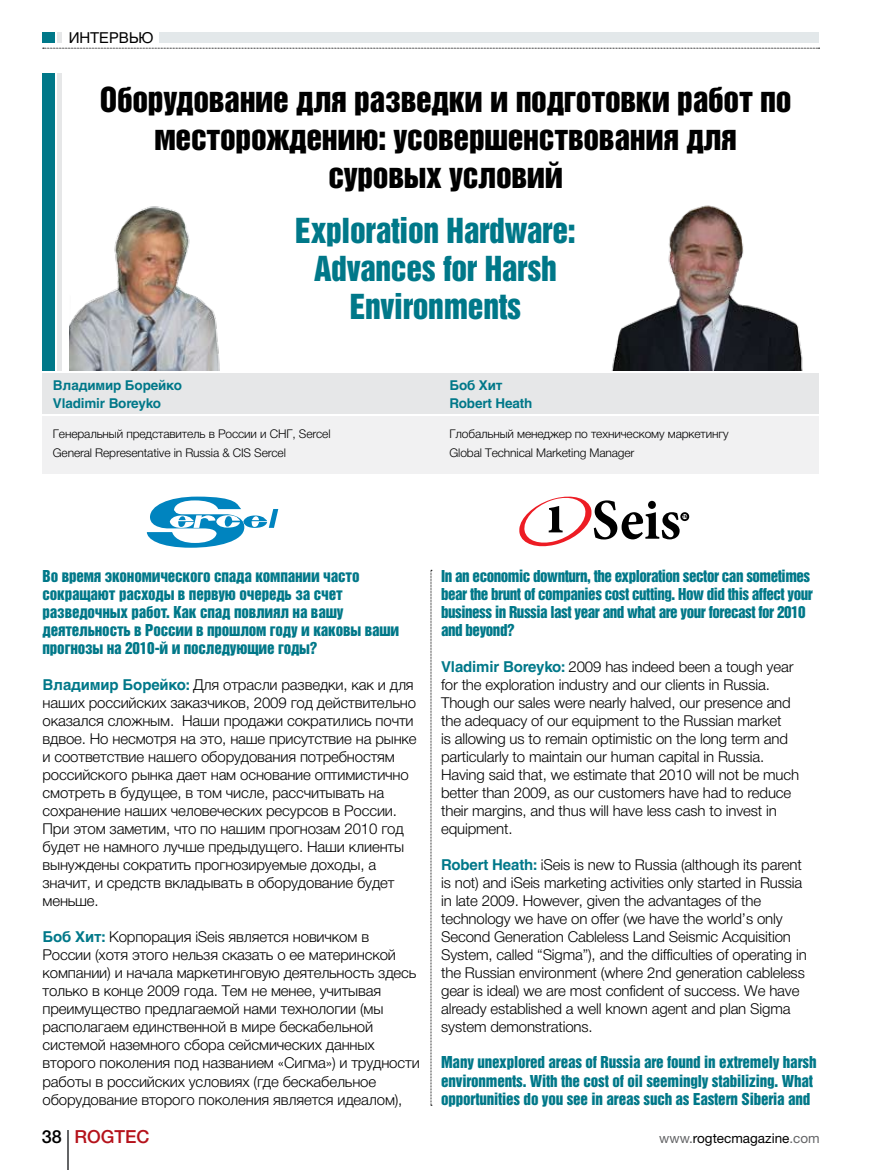
<style>
.page{position:relative;width:872px;height:1170px;background:#fff}
.page>*{position:absolute;margin:0;border:0;box-sizing:border-box;transform-origin:0 0}
.t1{font:31.5px/37.8px "Helvetica Inserat LTCYR";letter-spacing:-.01em;color:#000;text-align:center}
.t2{font:31.5px/37.8px "Helvetica Inserat LTCYR";letter-spacing:-.01em;color:#007889;text-align:center}
.t3{font:500 18px "Helvetica Neue";color:#b5121b}
.t4{font:500 18px "Helvetica Neue";color:#000}
.t5{font:300 15px/18px "Helvetica Neue LTCYR";letter-spacing:-.01em;color:#000}
.t6{font:15px/18px "Helvetica Inserat LTCYR";letter-spacing:-.01em;color:#007889}
.t7{font:15px/18px "Helvetica Inserat LTCYR";letter-spacing:-.03em;color:#007889}
.t8{font:15px "Helvetica Cyr Upright";letter-spacing:-.01em;color:#000}
.t9{font:700 13.5px/18px "Helvetica Cyr";letter-spacing:-.01em;color:#007889}
.t10{font:13.5px "Helvetica Neue";color:#000}
.t11{font:300 12px/19.5px "Helvetica Neue LTCYR";letter-spacing:-.01em;color:#000}
.s1{font-family:"Helvetica Cyr";font-weight:700;color:#007889}
.s2{color:#636466}
</style>
<div class="page">
<img style="left:69px;top:206px;width:151px;height:164px">
<img style="left:612px;top:205px;width:191px;height:165px">
<svg style="left:147px;top:496px;width:131px;height:51px"></svg>
<hr style="left:58px;top:73px;width:4px;height:297px;background:#e6e7e8">
<div style="left:43px;top:73px;width:12px;height:297px;background:#007889"></div>
<div style="left:43px;top:416px;width:776px;height:57px;background:#f1f1f2"></div>
<div style="left:43px;top:373px;width:776px;height:41px;background:#e6e7e8"></div>
<hr style="left:67px;top:1130px;width:2px;height:39px;background:#636466">
<svg style="left:431px;top:570px;width:1px;height:535px"></svg>
<div style="left:160px;top:32px;width:658px;height:11px;background:#e3e8ea"></div>
<svg style="left:43px;top:48px;width:776px;height:1px"></svg>
<hr style="left:58px;top:32px;width:4px;height:11px;background:#e6e7e8">
<div style="left:43px;top:32px;width:12px;height:11px;background:#007889"></div>
<div style="left:680px;top:512px;width:9px;height:9px;border:2px solid #000;border-radius:50%"></div>
<svg style="left:519px;top:496px;width:168px;height:51px"></svg>
<p class="t8" style="left:69px;top:29px;width:86px">ИНТЕРВЬЮ</p>
<h1 class="t1" style="left:100px;top:81px;width:693px">Оборудование для разведки и подготовки работ по месторождению: усовершенствования для суровых условий</h1>
<h1 class="t2" style="left:295px;top:212px;width:282px">Exploration Hardware:<br>Advances for Harsh<br>Environments</h1>
<p class="t9" style="left:53px;top:376px;width:131px">Владимир Борейко<br>Vladimir Boreyko</p>
<p class="t11" style="left:53px;top:424px;width:279px">Генеральный представитель в России и СНГ, Sercel<br>General Representative in Russia &amp; CIS Sercel</p>
<p class="t9" style="left:449px;top:376px;width:84px">Боб Хит<br>Robert Heath</p>
<p class="t11" style="left:449px;top:424px;width:281px">Глобальный менеджер по техническому маркетингу<br>Global Technical Marketing Manager</p>
<p class="t6" style="left:43px;top:567px;width:358px">Во время экономического спада компании часто сокращают расходы в первую очередь за счет разведочных работ. Как спад повлиял на вашу деятельность в России в прошлом году и каковы ваши прогнозы на 2010-й и последующие годы?</p>
<p class="t5" style="left:43px;top:676px;width:376px"><span class="s1">Владимир Борейко:</span> Для отрасли разведки, как и для наших российских заказчиков, 2009 год действительно оказался сложным. Наши продажи сократились почти вдвое. Но несмотря на это, наше присутствие на рынке и соответствие нашего оборудования потребностям российского рынка дает нам основание оптимистично смотреть в будущее, в том числе, рассчитывать на сохранение наших человеческих ресурсов в России.<br>При этом заметим, что по нашим прогнозам 2010 год будет не намного лучше предыдущего. Наши клиенты вынуждены сократить прогнозируемые доходы, а значит, и средств вкладывать в оборудование будет меньше.</p>
<p class="t5" style="left:43px;top:928px;width:379px"><span class="s1">Боб Хит:</span> Корпорация iSeis является новичком в России (хотя этого нельзя сказать о ее материнской компании) и начала маркетинговую деятельность здесь только в конце 2009 года. Тем не менее, учитывая преимущество предлагаемой нами технологии (мы располагаем единственной в мире бескабельной системой наземного сбора сейсмических данных второго поколения под названием «Сигма») и трудности работы в российских условиях (где бескабельное оборудование второго поколения является идеалом),</p>
<p class="t3" style="left:74px;top:1125px;width:77px">ROGTEC</p>
<p class="t4" style="left:42px;top:1126px;width:22px">38</p>
<p class="t7" style="left:441px;top:567px;width:373px">In an economic downturn, the exploration sector can sometimes bear the brunt of companies cost cutting. How did this affect your business in Russia last year and what are your forecast for 2010 and beyond?</p>
<p class="t5" style="left:441px;top:658px;width:359px"><span class="s1">Vladimir Boreyko:</span> 2009 has indeed been a tough year for the exploration industry and our clients in Russia.<br>Though our sales were nearly halved, our presence and the adequacy of our equipment to the Russian market<br>is allowing us to remain optimistic on the long term and particularly to maintain our human capital in Russia.<br>Having said that, we estimate that 2010 will not be much better than 2009, as our customers have had to reduce their margins, and thus will have less cash to invest in equipment.</p>
<p class="t5" style="left:441px;top:856px;width:367px"><span class="s1">Robert Heath:</span> iSeis is new to Russia (although its parent is not) and iSeis marketing activities only started in Russia in late 2009. However, given the advantages of the technology we have on offer (we have the world’s only Second Generation Cableless Land Seismic Acquisition System, called “Sigma”), and the difficulties of operating in the Russian environment (where 2nd generation cableless gear is ideal) we are most confident of success. We have already established a well known agent and plan Sigma system demonstrations.</p>
<p class="t6" style="left:441px;top:1053px;width:377px">Many unexplored areas of Russia are found in extremely harsh environments. With the cost of oil seemingly stabilizing. What opportunities do you see in areas such as Eastern Siberia and</p>
<p class="t10" style="left:659px;top:1130px;width:162px"><span class="s2">www.</span>rogtecmagazine<span class="s2">.com</span></p>
</div>
